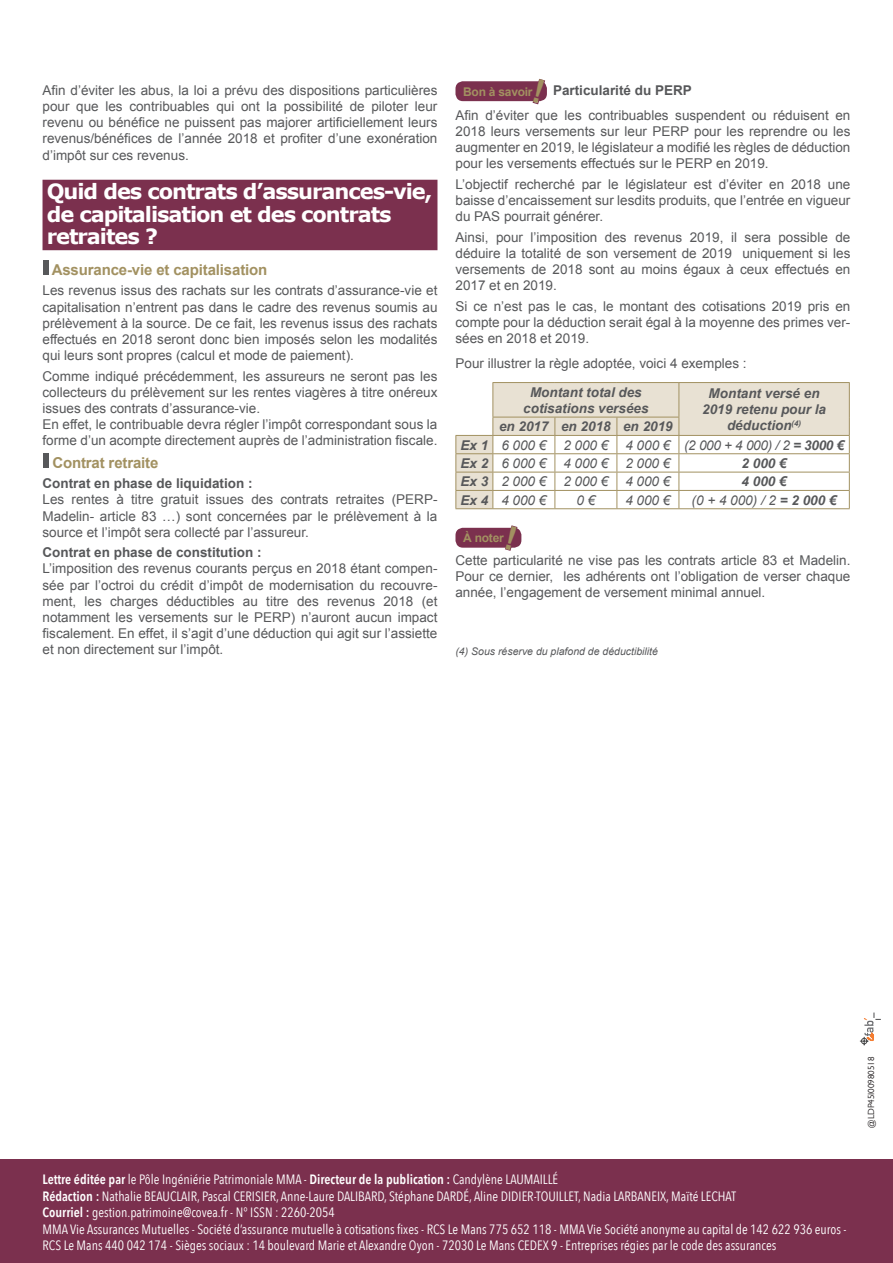
<style>
.page{position:relative;width:893px;height:1263px;background:#fff}
.page>*{position:absolute;margin:0;border:0;box-sizing:border-box;transform-origin:0 0}
.t1{font:700 21px/22.5px "Verdana";letter-spacing:-.05em;color:#fff}
.t2{font:700 15px "Arial";letter-spacing:-.01em;color:#a29161}
.t3{font:13.5px/16.2px "Arial";color:#57585a;text-align:justify}
.t4{font:13.5px/16.5px "Avenir Next Condensed";color:#fff}
.t5{font:italic 700 13.5px/16.2px "Arial";color:#57585a;text-align:center}
.t6{font:700 13.5px "Arial";color:#57585a}
.t7{font:italic 13.5px "Arial";color:#57585a}
.t8{font:italic 13.5px "Arial";letter-spacing:-.02em;color:#57585a}
.t9{font:700 12px "Arial";letter-spacing:-.02em;color:#a29161}
.t10{font:italic 10.5px "Arial";color:#57585a}
.t11{font:9px "Gill Sans";color:#231f20}
.s1{font-weight:400}
.s2{font-weight:700}
.s3{font-weight:600}
</style>
<div class="page">
<div style="left:0;top:1159px;width:893px;height:104px;background:#7b304e"></div>
<svg style="left:860px;top:1012px;width:21px;height:33px"></svg>
<div style="left:43px;top:180px;width:394px;height:70px;background:#7b304e"></div>
<div style="left:43px;top:260px;width:5px;height:15px;background:#57585a"></div>
<div style="left:43px;top:453px;width:5px;height:15px;background:#57585a"></div>
<svg style="left:456px;top:383px;width:393px;height:125px"></svg>
<hr style="left:492px;top:382px;width:63px;height:1px;background:#a29161">
<hr style="left:492px;top:383px;width:1px;height:34px;background:#a29161">
<hr style="left:555px;top:382px;width:62px;height:1px;background:#a29161">
<hr style="left:617px;top:382px;width:62px;height:1px;background:#a29161">
<hr style="left:679px;top:382px;width:171px;height:1px;background:#a29161">
<hr style="left:679px;top:383px;width:1px;height:34px;background:#a29161">
<hr style="left:849px;top:383px;width:1px;height:34px;background:#a29161">
<hr style="left:492px;top:417px;width:63px;height:1px;background:#a29161">
<hr style="left:555px;top:417px;width:62px;height:1px;background:#a29161">
<hr style="left:617px;top:417px;width:62px;height:1px;background:#a29161">
<hr style="left:455px;top:435px;width:38px;height:1px;background:#a29161">
<hr style="left:493px;top:435px;width:62px;height:1px;background:#a29161">
<hr style="left:555px;top:435px;width:62px;height:1px;background:#a29161">
<hr style="left:617px;top:435px;width:62px;height:1px;background:#a29161">
<hr style="left:679px;top:435px;width:171px;height:1px;background:#a29161">
<hr style="left:455px;top:453px;width:38px;height:1px;background:#a29161">
<hr style="left:493px;top:453px;width:62px;height:1px;background:#a29161">
<hr style="left:555px;top:453px;width:62px;height:1px;background:#a29161">
<hr style="left:617px;top:453px;width:62px;height:1px;background:#a29161">
<hr style="left:679px;top:453px;width:171px;height:1px;background:#a29161">
<hr style="left:455px;top:472px;width:38px;height:1px;background:#a29161">
<hr style="left:493px;top:472px;width:62px;height:1px;background:#a29161">
<hr style="left:555px;top:472px;width:62px;height:1px;background:#a29161">
<hr style="left:617px;top:472px;width:62px;height:1px;background:#a29161">
<hr style="left:679px;top:472px;width:171px;height:1px;background:#a29161">
<hr style="left:455px;top:490px;width:38px;height:1px;background:#a29161">
<svg style="left:455px;top:436px;width:1px;height:72px"></svg>
<hr style="left:493px;top:490px;width:62px;height:1px;background:#a29161">
<svg style="left:492px;top:417px;width:1px;height:91px"></svg>
<hr style="left:555px;top:490px;width:62px;height:1px;background:#a29161">
<svg style="left:554px;top:417px;width:1px;height:91px"></svg>
<hr style="left:617px;top:490px;width:62px;height:1px;background:#a29161">
<svg style="left:616px;top:417px;width:1px;height:91px"></svg>
<hr style="left:679px;top:490px;width:171px;height:1px;background:#a29161">
<svg style="left:679px;top:417px;width:1px;height:91px"></svg>
<svg style="left:849px;top:417px;width:1px;height:91px"></svg>
<hr style="left:455px;top:508px;width:38px;height:1px;background:#a29161">
<hr style="left:493px;top:508px;width:62px;height:1px;background:#a29161">
<hr style="left:555px;top:508px;width:62px;height:1px;background:#a29161">
<hr style="left:617px;top:508px;width:62px;height:1px;background:#a29161">
<hr style="left:679px;top:508px;width:171px;height:1px;background:#a29161">
<div style="left:455px;top:81px;width:92px;height:20px;background:#7b304e;border-radius:8px"></div>
<div style="left:455px;top:528px;width:66px;height:20px;background:#7b304e;border-radius:8px"></div>
<svg style="left:532px;top:78px;width:14px;height:27px"></svg>
<svg style="left:504px;top:525px;width:14px;height:26px"></svg>
<p class="t3" style="left:43px;top:82px;width:396px">Afin d’éviter les abus, la loi a prévu des dispositions particulières pour que les contribuables qui ont la possibilité de piloter leur revenu ou bénéfice ne puissent pas majorer artificiellement leurs revenus/bénéfices de l’année 2018 et profiter d’une exonération d’impôt sur ces revenus.</p>
<h1 class="t1" style="left:47px;top:180px;width:387px">Quid des contrats d’assurances-vie, de capitalisation et des contrats retraites ?</h1>
<p class="t2" style="left:52px;top:261px;width:217px">Assurance-vie et capitalisation</p>
<p class="t3" style="left:43px;top:283px;width:396px">Les revenus issus des rachats sur les contrats d’assurance-vie et capitalisation n’entrent pas dans le cadre des revenus soumis au prélèvement à la source. De ce fait, les revenus issus des rachats effectués en 2018 seront donc bien imposés selon les modalités qui leurs sont propres (calcul et mode de paiement).</p>
<p class="t3" style="left:43px;top:368px;width:396px;text-align:left">Comme indiqué précédemment, les assureurs ne seront pas les collecteurs du prélèvement sur les rentes viagères à titre onéreux issues des contrats d’assurance-vie.<br>En effet, le contribuable devra régler l’impôt correspondant sous la forme d’un acompte directement auprès de l’administration fiscale.</p>
<p class="t2" style="left:52px;top:454px;width:108px">Contrat retraite</p>
<p class="t6" style="left:43px;top:476px;width:212px">Contrat en phase de liquidation :</p>
<p class="t3" style="left:43px;top:492px;width:396px">Les rentes à titre gratuit issues des contrats retraites (PERP-Madelin- article 83 …) sont concernées par le prélèvement à la source et l’impôt sera collecté par l’assureur.</p>
<p class="t6" style="left:43px;top:545px;width:221px">Contrat en phase de constitution :</p>
<p class="t3" style="left:43px;top:561px;width:396px">L’imposition des revenus courants perçus en 2018 étant compen&shy;sée par l’octroi du crédit d’impôt de modernisation du recouvre&shy;ment, les charges déductibles au titre des revenus 2018 (et notamment les versements sur le PERP) n’auront aucun impact fiscalement. En effet, il s’agit d’une déduction qui agit sur l’assiette et non directement sur l’impôt.</p>
<p class="t6" style="left:553px;top:83px;width:140px">Particularité du PERP</p>
<p class="t3" style="left:455px;top:107px;width:396px">Afin d’éviter que les contribuables suspendent ou réduisent en 2018 leurs versements sur leur PERP pour les reprendre ou les augmenter en 2019, le législateur a modifié les règles de déduction pour les versements effectués sur le PERP en 2019.</p>
<p class="t3" style="left:455px;top:176px;width:396px">L’objectif recherché par le législateur est d’éviter en 2018 une baisse d’encaissement sur lesdits produits, que l’entrée en vigueur du PAS pourrait générer.</p>
<p class="t3" style="left:455px;top:229px;width:396px">Ainsi, pour l’imposition des revenus 2019, il sera possible de déduire la totalité de son versement de 2019 uniquement si les versements de 2018 sont au moins égaux à ceux effectués en 2017 et en 2019.</p>
<p class="t3" style="left:455px;top:298px;width:396px">Si ce n’est pas le cas, le montant des cotisations 2019 pris en compte pour la déduction serait égal à la moyenne des primes ver&shy;sées en 2018 et 2019.</p>
<p class="t3" style="left:455px;top:355px;width:293px">Pour illustrer la règle adoptée, voici 4 exemples :</p>
<p class="t5" style="left:523px;top:384px;width:127px">Montant total des cotisations versées</p>
<p class="t5" style="left:702px;top:385px;width:125px">Montant versé en<br>2019 retenu pour la déduction<sup>(4)</sup></p>
<p class="t9" style="left:463px;top:85px;width:71px">Bon à savoir</p>
<p class="t5" style="left:460px;top:417px;width:214px;line-height:18.3px;text-align:left;text-indent:39px">en 2017 en 2018 en 2019<br>Ex 1 <span class="s1">6 000 €</span></p>
<p class="t7" style="left:563px;top:437px;width:47px">2 000 €</p>
<p class="t8" style="left:625px;top:437px;width:220px">4 000 € (2 000 + 4 000) / 2 <span class="s2">= 3000 €</span></p>
<p class="t7" style="left:460px;top:455px;width:87px"><span class="s2">Ex 2</span> 6 000 €</p>
<p class="t7" style="left:563px;top:455px;width:47px">4 000 €</p>
<p class="t7" style="left:625px;top:455px;width:47px">2 000 €</p>
<p class="t5" style="left:742px;top:455px;width:47px">2 000 €</p>
<p class="t7" style="left:460px;top:474px;width:87px"><span class="s2">Ex 3</span> 2 000 €</p>
<p class="t7" style="left:563px;top:474px;width:47px">2 000 €</p>
<p class="t7" style="left:625px;top:474px;width:47px">4 000 €</p>
<p class="t5" style="left:742px;top:473px;width:47px">4 000 €</p>
<p class="t7" style="left:460px;top:492px;width:87px"><span class="s2">Ex 4</span> 4 000 €</p>
<p class="t7" style="left:576px;top:492px;width:20px">0 €</p>
<p class="t7" style="left:625px;top:492px;width:47px">4 000 €</p>
<p class="t7" style="left:692px;top:492px;width:146px">(0 + 4 000) / 2 <span class="s2">= 2 000 €</span></p>
<p class="t9" style="left:463px;top:531px;width:42px">À noter</p>
<p class="t3" style="left:455px;top:552px;width:396px">Cette particularité ne vise pas les contrats article 83 et Madelin.<br>Pour ce dernier, les adhérents ont l’obligation de verser chaque année, l’engagement de versement minimal annuel.</p>
<p class="t10" style="left:455px;top:645px;width:204px">(4) Sous réserve du plafond de déductibilité</p>
<p class="t4" style="left:43px;top:1171px;width:806px"><span class="s3">Lettre éditée par</span> le Pôle Ingéniérie Patrimoniale MMA - <span class="s3">Directeur de la publication :</span> Candylène LAUMAILLÉ<br><span class="s3">Rédaction :</span> Nathalie BEAUCLAIR, Pascal CERISIER, Anne-Laure DALIBARD, Stéphane DARDÉ, Aline DIDIER-TOUILLET, Nadia LARBANEIX, Maïté LECHAT<br><span class="s3">Courriel :</span> gestion.patrimoine@covea.fr - N° ISSN : 2260-2054<br>MMA Vie Assurances Mutuelles - Société d’assurance mutuelle à cotisations fixes - RCS Le Mans 775 652 118 - MMA Vie Société anonyme au capital de 142 622 936 euros - RCS Le Mans 440 042 174 - Sièges sociaux : 14 boulevard Marie et Alexandre Oyon - 72030 Le Mans CEDEX 9 - Entreprises régies par le code des assurances</p>
<p class="t11" style="left:866px;top:1127px;width:73px;rotate:-90deg">@LDP45I00980518</p>
</div>
